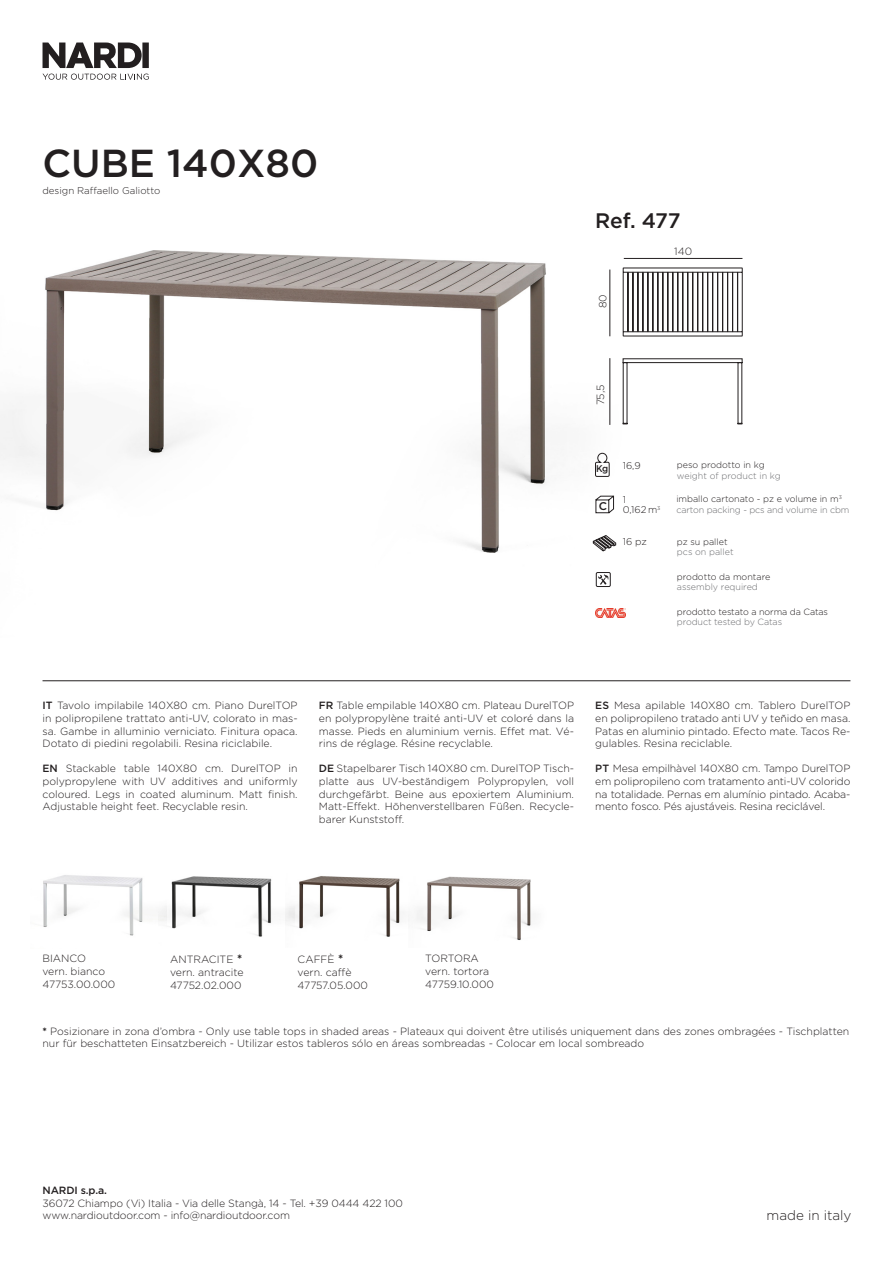
<style>
.page{position:relative;width:893px;height:1263px;background:#fff}
.page>*{position:absolute;margin:0;border:0;box-sizing:border-box;transform-origin:0 0}
.t1{font:500 39px "Gotham N";color:#231f20}
.t2{font:500 21px "Gotham N";letter-spacing:-.005em;color:#231f20}
.t3{font:300 13.5px "Gotham N";color:#231f20}
.t4{font:500 11.25px "Gotham N";color:#231f20}
.t5{font:300 10.5px/12.6px "Gotham N";color:#231f20;text-align:justify}
.t6{font:500 10.5px "Gotham N";letter-spacing:-.01em;color:#231f20}
.t7{font:300 9.75px "Gotham N";color:#231f20}
.t8{font:500 9.75px "Gotham N";color:#231f20;scale:.93 1}
.t9{font:300 9px/10.5px "Gotham N";letter-spacing:-.01em;color:#6c6d70}
.t10{font:300 9px "Gotham N";letter-spacing:-.01em;color:#231f20}
.s1{color:#231f20}
.s2{font-weight:500}
.s3{font-weight:700;font-size:12px}
.s4{font-weight:700}
</style>
<div class="page">
<img style="left:0;top:250px;width:636px;height:368px">
<svg style="left:43px;top:43px;width:106px;height:25px"></svg>
<svg style="left:43px;top:74px;width:106px;height:6px"></svg>
<hr style="left:43px;top:680px;width:807px;height:1px;background:#231f20">
<div style="left:596px;top:572px;width:15px;height:15px;border:1px solid #231f20"></div>
<svg style="left:598px;top:574px;width:11px;height:11px"></svg>
<img style="left:595px;top:608px;width:31px;height:9px">
<svg style="left:592px;top:534px;width:24px;height:18px"></svg>
<svg style="left:595px;top:452px;width:15px;height:25px"></svg>
<svg style="left:595px;top:495px;width:20px;height:19px"></svg>
<img style="left:418px;top:876px;width:113px;height:64px">
<img style="left:294px;top:876px;width:124px;height:61px">
<img style="left:166px;top:876px;width:128px;height:61px">
<img style="left:43px;top:875px;width:123px;height:61px">
<hr style="left:624px;top:258px;width:118px;height:1px;background:#231f20">
<hr style="left:610px;top:358px;width:1px;height:67px;background:#231f20">
<hr style="left:610px;top:270px;width:1px;height:66px;background:#231f20">
<svg style="left:623px;top:268px;width:119px;height:68px"></svg>
<div style="left:628px;top:272px;width:1px;height:60px;border:1px solid #231f20"></div>
<div style="left:682px;top:272px;width:1px;height:60px;border:1px solid #231f20"></div>
<div style="left:687px;top:272px;width:1px;height:60px;border:1px solid #231f20"></div>
<div style="left:692px;top:272px;width:1px;height:60px;border:1px solid #231f20"></div>
<div style="left:697px;top:272px;width:1px;height:60px;border:1px solid #231f20"></div>
<div style="left:702px;top:272px;width:1px;height:60px;border:1px solid #231f20"></div>
<div style="left:707px;top:272px;width:1px;height:60px;border:1px solid #231f20"></div>
<div style="left:712px;top:272px;width:1px;height:60px;border:1px solid #231f20"></div>
<div style="left:717px;top:272px;width:1px;height:60px;border:1px solid #231f20"></div>
<div style="left:722px;top:272px;width:1px;height:60px;border:1px solid #231f20"></div>
<div style="left:727px;top:272px;width:1px;height:60px;border:1px solid #231f20"></div>
<div style="left:732px;top:272px;width:1px;height:60px;border:1px solid #231f20"></div>
<div style="left:737px;top:272px;width:1px;height:60px;border:1px solid #231f20"></div>
<div style="left:633px;top:272px;width:1px;height:60px;border:1px solid #231f20"></div>
<div style="left:638px;top:272px;width:1px;height:60px;border:1px solid #231f20"></div>
<div style="left:643px;top:272px;width:1px;height:60px;border:1px solid #231f20"></div>
<div style="left:648px;top:272px;width:1px;height:60px;border:1px solid #231f20"></div>
<div style="left:653px;top:272px;width:1px;height:60px;border:1px solid #231f20"></div>
<div style="left:658px;top:272px;width:1px;height:60px;border:1px solid #231f20"></div>
<div style="left:667px;top:272px;width:1px;height:60px;border:1px solid #231f20"></div>
<div style="left:672px;top:272px;width:1px;height:60px;border:1px solid #231f20"></div>
<div style="left:677px;top:272px;width:1px;height:60px;border:1px solid #231f20"></div>
<div style="left:623px;top:359px;width:119px;height:4px;border:1px solid #231f20"></div>
<p class="t1" style="left:43px;top:141px;width:277px">CUBE 140X80</p>
<p class="t7" style="left:43px;top:185px;width:119px">design Raffaello Galiotto</p>
<p class="t2" style="left:595px;top:209px;width:87px">Ref. 477</p>
<p class="t5" style="left:596px;top:308px;width:16px;rotate:-90deg">80</p>
<p class="t5" style="left:674px;top:245px;width:19px">140</p>
<p class="t5" style="left:594px;top:405px;width:23px;rotate:-90deg">75,5</p>
<p class="t10" style="left:677px;top:460px;width:89px">peso prodotto in kg</p>
<p class="t9" style="left:677px;top:470px;width:105px">weight of product in kg</p>
<p class="t7" style="left:623px;top:460px;width:20px">16,9</p>
<p class="t8" style="left:596px;top:463px;width:15px">Kg</p>
<p class="t4" style="left:599px;top:500px;width:10px">C</p>
<p class="t9" style="left:676px;top:494px;width:175px"><span class="s1">imballo cartonato - pz e volume in m</span><sup>3 </sup>carton packing - pcs and volume in cbm</p>
<p class="t7" style="left:623px;top:537px;width:26px">16 pz</p>
<p class="t7" style="left:623px;top:494px;width:5px">1</p>
<p class="t7" style="left:623px;top:505px;width:39px">0,162 m<sup>3</sup></p>
<p class="t10" style="left:677px;top:537px;width:52px">pz su pallet</p>
<p class="t9" style="left:677px;top:547px;width:58px">pcs on pallet</p>
<p class="t10" style="left:677px;top:572px;width:95px">prodotto da montare</p>
<p class="t9" style="left:677px;top:582px;width:82px">assembly required</p>
<p class="t10" style="left:677px;top:607px;width:153px">prodotto testato a norma da Catas</p>
<p class="t9" style="left:677px;top:617px;width:107px">product tested by Catas</p>
<p class="t5" style="left:43px;top:699px;width:257px"><span class="s2">IT</span> Tavolo impilabile 140X80 cm. Piano DurelTOP in polipropilene trattato anti-UV, colorato in mas&shy;sa. Gambe in alluminio verniciato. Finitura opaca.<br>Dotato di piedini regolabili. Resina riciclabile.</p>
<p class="t5" style="left:43px;top:762px;width:257px"><span class="s2">EN</span> Stackable table 140X80 cm. DurelTOP in polypropylene with UV additives and uniformly coloured. Legs in coated aluminum. Matt finish.<br>Adjustable height feet. Recyclable resin.</p>
<p class="t5" style="left:319px;top:699px;width:257px"><span class="s2">FR</span> Table empilable 140X80 cm. Plateau DurelTOP en polypropylène traité anti-UV et coloré dans la masse. Pieds en aluminium vernis. Effet mat. Vé&shy;rins de réglage. Résine recyclable.</p>
<p class="t5" style="left:319px;top:762px;width:257px"><span class="s2">DE</span> Stapelbarer Tisch 140X80 cm. DurelTOP Tisch&shy;platte aus UV-beständigem Polypropylen, voll durchgefärbt. Beine aus epoxiertem Aluminium.<br>Matt-Effekt. Höhenverstellbaren Füßen. Recycle&shy;barer Kunststoff.</p>
<p class="t5" style="left:595px;top:699px;width:257px"><span class="s2">ES</span> Mesa apilable 140X80 cm. Tablero DurelTOP en polipropileno tratado anti UV y teñido en masa.<br>Patas en aluminio pintado. Efecto mate. Tacos Re&shy;gulables. Resina reciclable.</p>
<p class="t5" style="left:595px;top:762px;width:257px"><span class="s2">PT</span> Mesa empilhàvel 140X80 cm. Tampo DurelTOP em polipropileno com tratamento anti-UV colorido na totalidade. Pernas em alumínio pintado. Acaba&shy;mento fosco. Pés ajustáveis. Resina reciclável.</p>
<p class="t5" style="left:43px;top:952px;width:45px">BIANCO</p>
<p class="t5" style="left:43px;top:965px;width:64px">vern. bianco</p>
<p class="t5" style="left:43px;top:977px;width:74px">47753.00.000</p>
<p class="t5" style="left:170px;top:953px;width:74px">ANTRACITE <span class="s3">*</span></p>
<p class="t5" style="left:170px;top:966px;width:75px">vern. antracite</p>
<p class="t5" style="left:170px;top:978px;width:73px">47752.02.000</p>
<p class="t5" style="left:298px;top:953px;width:47px">CAFFÈ <span class="s3">*</span></p>
<p class="t5" style="left:298px;top:966px;width:55px">vern. caffè</p>
<p class="t5" style="left:298px;top:978px;width:72px">47757.05.000</p>
<p class="t5" style="left:425px;top:952px;width:55px">TORTORA</p>
<p class="t5" style="left:425px;top:965px;width:65px">vern. tortora</p>
<p class="t5" style="left:425px;top:977px;width:70px">47759.10.000</p>
<p class="t5" style="left:43px;top:1024px;width:808px"><span class="s4">*</span> Posizionare in zona d’ombra - Only use table tops in shaded areas - Plateaux qui doivent être utilisés uniquement dans des zones ombragées - Tischplatten nur für beschatteten Einsatzbereich - Utilizar estos tableros sólo en áreas sombreadas - Colocar em local sombreado</p>
<p class="t6" style="left:43px;top:1184px;width:66px">NARDI s.p.a.</p>
<p class="t5" style="left:43px;top:1196px;width:362px">36072 Chiampo (Vi) Italia - Via delle Stangà, 14 - Tel. +39 0444 422 100 www.nardioutdoor.com - info@nardioutdoor.com</p>
<p class="t3" style="left:767px;top:1207px;width:86px">made in italy</p>
</div>
